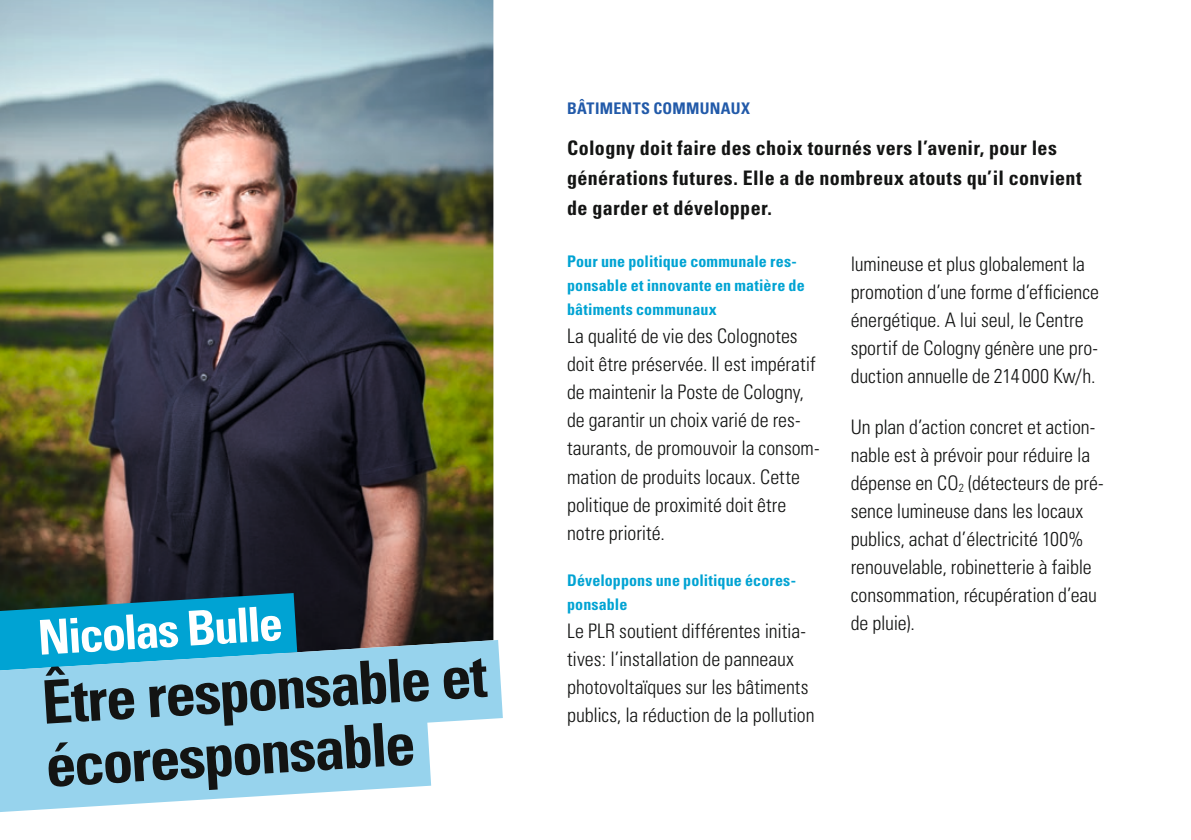
<style>
.page{position:relative;width:1191px;height:840px;background:#fff}
.page>*{position:absolute;margin:0;border:0;box-sizing:border-box;transform-origin:0 0}
.t1{font:700 condensed 60px/62.8px "Univers LT Std";color:#131413}
.t2{font:700 condensed 48px "Univers LT Std";color:#fff}
.TXT_courant{font:300 condensed 20px/28px "Univers LT Std";letter-spacing:-.005em;color:#131413}
.CHAPÒ{font:700 condensed 20px/30px "Univers LT Std";letter-spacing:.02em;color:#131413}
.SS_titre{font:700 condensed 16px/24px "Univers LT Std";letter-spacing:.005em;color:#00a3d3}
.dicastère{font:700 condensed 16px "Univers LT Std";letter-spacing:.015em;color:#225aa9}
</style>
<div class="page">
<img style="left:0;top:0;width:493px;height:639px">
<svg style="left:0;top:592px;width:297px;height:47px"></svg>
<svg style="left:0;top:639px;width:503px;height:84px;fill:#97d3ed"></svg>
<svg style="left:0;top:708px;width:431px;height:103px;fill:#97d3ed"></svg>
<p class="t2" style="left:36px;top:609px;width:247px;rotate:-4deg">Nicolas Bulle</p>
<p class="t1" style="left:39px;top:672px;width:448px;rotate:-4deg">Être responsable et écoresponsable</p>
<p class="dicastère" style="left:567px;top:98px;width:184px">BÂTIMENTS COMMUNAUX</p>
<p class="CHAPÒ" style="left:567px;top:133px;width:516px">Cologny doit faire des choix tournés vers l’avenir, pour les générations futures. Elle a de nombreux atouts qu’il convient de garder et développer.</p>
<p class="SS_titre" style="left:567px;top:249px;width:239px">Pour une politique communale res&shy;ponsable et innovante en matière de bâtiments communaux</p>
<p class="TXT_courant" style="left:567px;top:322px;width:254px">La qualité de vie des Colognotes doit être préservée. Il est impératif de maintenir la Poste de Cologny, de garantir un choix varié de res&shy;taurants, de promouvoir la consom&shy;mation de produits locaux. Cette politique de proximité doit être notre priorité.</p>
<p class="SS_titre" style="left:567px;top:568px;width:230px">Développons une politique écores&shy;ponsable</p>
<p class="TXT_courant" style="left:567px;top:617px;width:249px">Le PLR soutient différentes initia&shy;tives: l’installation de panneaux photovoltaïques sur les bâtiments publics, la réduction de la pollution</p>
<p class="TXT_courant" style="left:850px;top:250px;width:250px">lumineuse et plus globalement la promotion d’une forme d’efficience énergétique. A lui seul, le Centre sportif de Cologny génère une pro&shy;duction annuelle de 214000 Kw/h.</p>
<p class="TXT_courant" style="left:850px;top:413px;width:254px">Un plan d’action concret et action&shy;nable est à prévoir pour réduire la dépense en CO<sub>2</sub> (détecteurs de pré&shy;sence lumineuse dans les locaux publics, achat d’électricité 100% renouvelable, robinetterie à faible consommation, récupération d’eau de pluie).</p>
</div>
